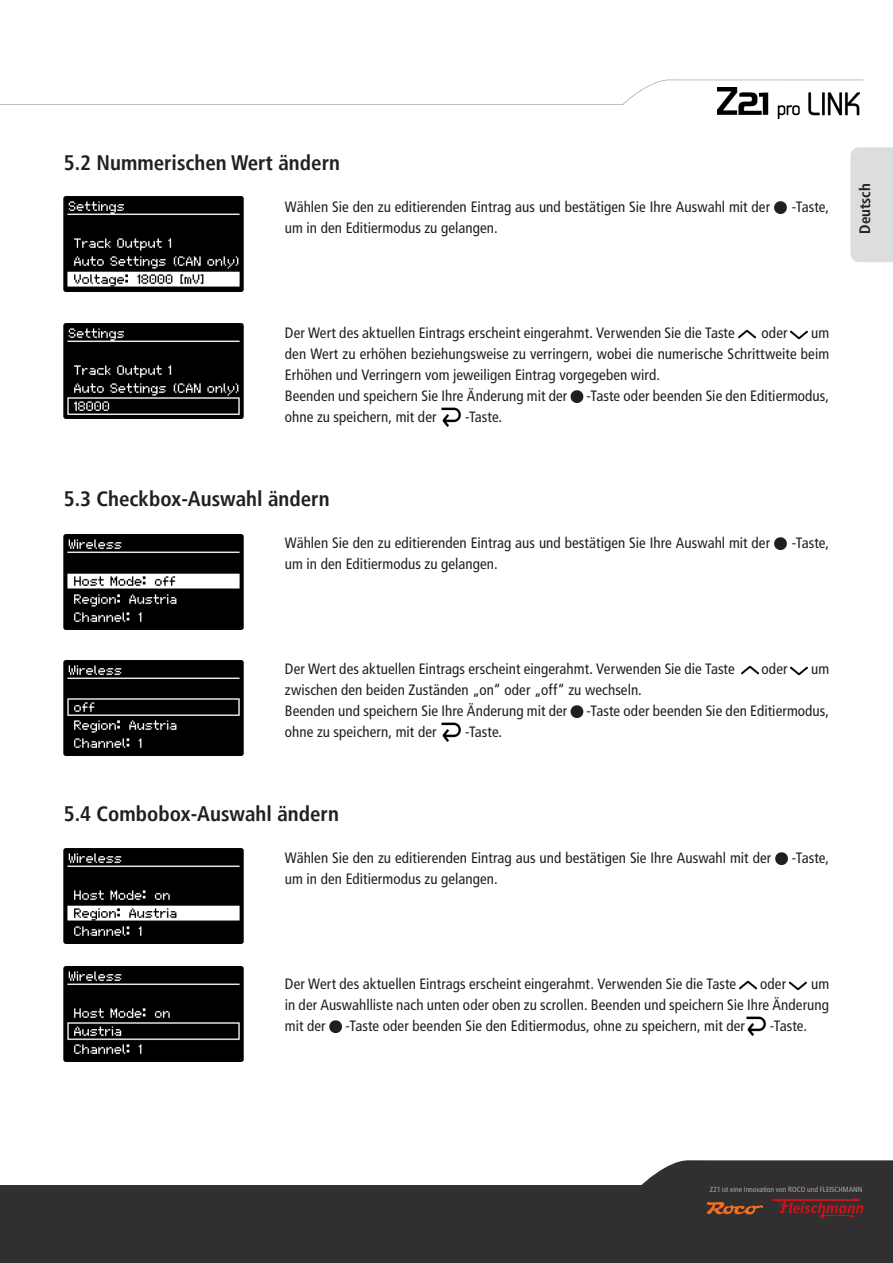
<style>
.page{position:relative;width:893px;height:1263px;background:#fff}
.page>*{position:absolute;margin:0;border:0;box-sizing:border-box;transform-origin:0 0}
.t1{font:700 condensed 21px "Frutiger LT";color:#231f20}
.t2{font:condensed 15px/21px "Frutiger LT";letter-spacing:.005em;color:#231f20}
.t3{font:700 condensed 15px "Frutiger LT";color:#231f20}
.t4{font:condensed 7.5px "Frutiger LT";color:#a8a9ad}
</style>
<div class="page">
<svg style="left:0;top:80px;width:863px;height:25px"></svg>
<div style="left:850px;top:147px;width:43px;height:115px;background:#dcdddf"></div>
<img style="left:718px;top:87px;width:141px;height:31px">
<svg style="left:0;top:1160px;width:893px;height:103px;fill:#312f30"></svg>
<svg style="left:772px;top:1198px;width:91px;height:20px;background:#642528"></svg>
<svg style="left:706px;top:1201px;width:57px;height:14px"></svg>
<img style="left:64px;top:196px;width:179px;height:95px">
<img style="left:64px;top:323px;width:179px;height:95px">
<img style="left:64px;top:534px;width:179px;height:95px">
<img style="left:64px;top:660px;width:179px;height:95px">
<img style="left:64px;top:848px;width:179px;height:95px">
<img style="left:64px;top:967px;width:179px;height:95px">
<svg style="left:774px;top:201px;width:13px;height:13px"></svg>
<img style="left:738px;top:329px;width:17px;height:10px">
<img style="left:791px;top:330px;width:17px;height:10px">
<svg style="left:571px;top:390px;width:12px;height:13px"></svg>
<img style="left:441px;top:407px;width:20px;height:20px">
<svg style="left:774px;top:537px;width:13px;height:13px"></svg>
<img style="left:741px;top:665px;width:17px;height:10px">
<img style="left:791px;top:666px;width:17px;height:10px">
<svg style="left:571px;top:705px;width:12px;height:13px"></svg>
<img style="left:441px;top:722px;width:20px;height:20px">
<svg style="left:775px;top:852px;width:13px;height:13px"></svg>
<img style="left:740px;top:980px;width:17px;height:10px">
<img style="left:790px;top:981px;width:17px;height:10px">
<svg style="left:329px;top:1020px;width:13px;height:13px"></svg>
<img style="left:746px;top:1016px;width:20px;height:20px">
<h1 class="t1" style="left:64px;top:150px;width:278px">5.2 Nummerischen Wert ändern</h1>
<p class="t2" style="left:285px;top:196px;width:487px">Wählen Sie den zu editierenden Eintrag aus und bestätigen Sie Ihre Auswahl mit der</p>
<p class="t2" style="left:792px;top:196px;width:39px">-Taste,</p>
<p class="t2" style="left:285px;top:217px;width:214px">um in den Editiermodus zu gelangen.</p>
<p class="t3" style="left:856px;top:234px;width:52px;rotate:-90deg">Deutsch</p>
<p class="t2" style="left:285px;top:322px;width:451px">Der Wert des aktuellen Eintrags erscheint eingerahmt. Verwenden Sie die Taste</p>
<p class="t2" style="left:762px;top:322px;width:27px">oder</p>
<p class="t2" style="left:285px;top:322px;width:546px;text-indent:526px">um den Wert zu erhöhen beziehungsweise zu verringern, wobei die numerische Schrittweite beim Erhöhen und Verringern vom jeweiligen Eintrag vorgegeben wird.<br>Beenden und speichern Sie Ihre Änderung mit der</p>
<p class="t2" style="left:587px;top:385px;width:244px">-Taste oder beenden Sie den Editiermodus,</p>
<p class="t2" style="left:285px;top:406px;width:153px">ohne zu speichern, mit der</p>
<p class="t2" style="left:465px;top:406px;width:39px">-Taste.</p>
<h1 class="t1" style="left:64px;top:486px;width:267px">5.3 Checkbox-Auswahl ändern</h1>
<p class="t2" style="left:285px;top:532px;width:487px">Wählen Sie den zu editierenden Eintrag aus und bestätigen Sie Ihre Auswahl mit der</p>
<p class="t2" style="left:792px;top:532px;width:39px">-Taste,</p>
<p class="t2" style="left:285px;top:553px;width:214px">um in den Editiermodus zu gelangen.</p>
<p class="t2" style="left:285px;top:658px;width:451px">Der Wert des aktuellen Eintrags erscheint eingerahmt. Verwenden Sie die Taste</p>
<p class="t2" style="left:762px;top:658px;width:27px">oder</p>
<p class="t2" style="left:811px;top:658px;width:20px">um</p>
<p class="t2" style="left:285px;top:679px;width:358px">zwischen den beiden Zuständen „on“ oder „off“ zu wechseln.<br>Beenden und speichern Sie Ihre Änderung mit der</p>
<p class="t2" style="left:587px;top:700px;width:244px">-Taste oder beenden Sie den Editiermodus,</p>
<p class="t2" style="left:285px;top:721px;width:153px">ohne zu speichern, mit der</p>
<p class="t2" style="left:465px;top:721px;width:39px">-Taste.</p>
<h1 class="t1" style="left:64px;top:801px;width:277px">5.4 Combobox-Auswahl ändern</h1>
<p class="t2" style="left:285px;top:847px;width:488px">Wählen Sie den zu editierenden Eintrag aus und bestätigen Sie Ihre Auswahl mit der</p>
<p class="t2" style="left:792px;top:847px;width:39px">-Taste,</p>
<p class="t2" style="left:285px;top:868px;width:214px">um in den Editiermodus zu gelangen.</p>
<p class="t2" style="left:285px;top:973px;width:453px">Der Wert des aktuellen Eintrags erscheint eingerahmt. Verwenden Sie die Taste</p>
<p class="t2" style="left:760px;top:973px;width:27px">oder</p>
<p class="t2" style="left:285px;top:973px;width:546px;text-align:justify;text-indent:526px">um in der Auswahlliste nach unten oder oben zu scrollen. Beenden und speichern Sie Ihre Änderung mit der</p>
<p class="t2" style="left:346px;top:1015px;width:401px">-Taste oder beenden Sie den Editiermodus, ohne zu speichern, mit der</p>
<p class="t2" style="left:770px;top:1015px;width:39px">-Taste.</p>
<p class="t4" style="left:710px;top:1185px;width:154px">Z21 ist eine Innovation von ROCO und FLEISCHMANN</p>
</div>
